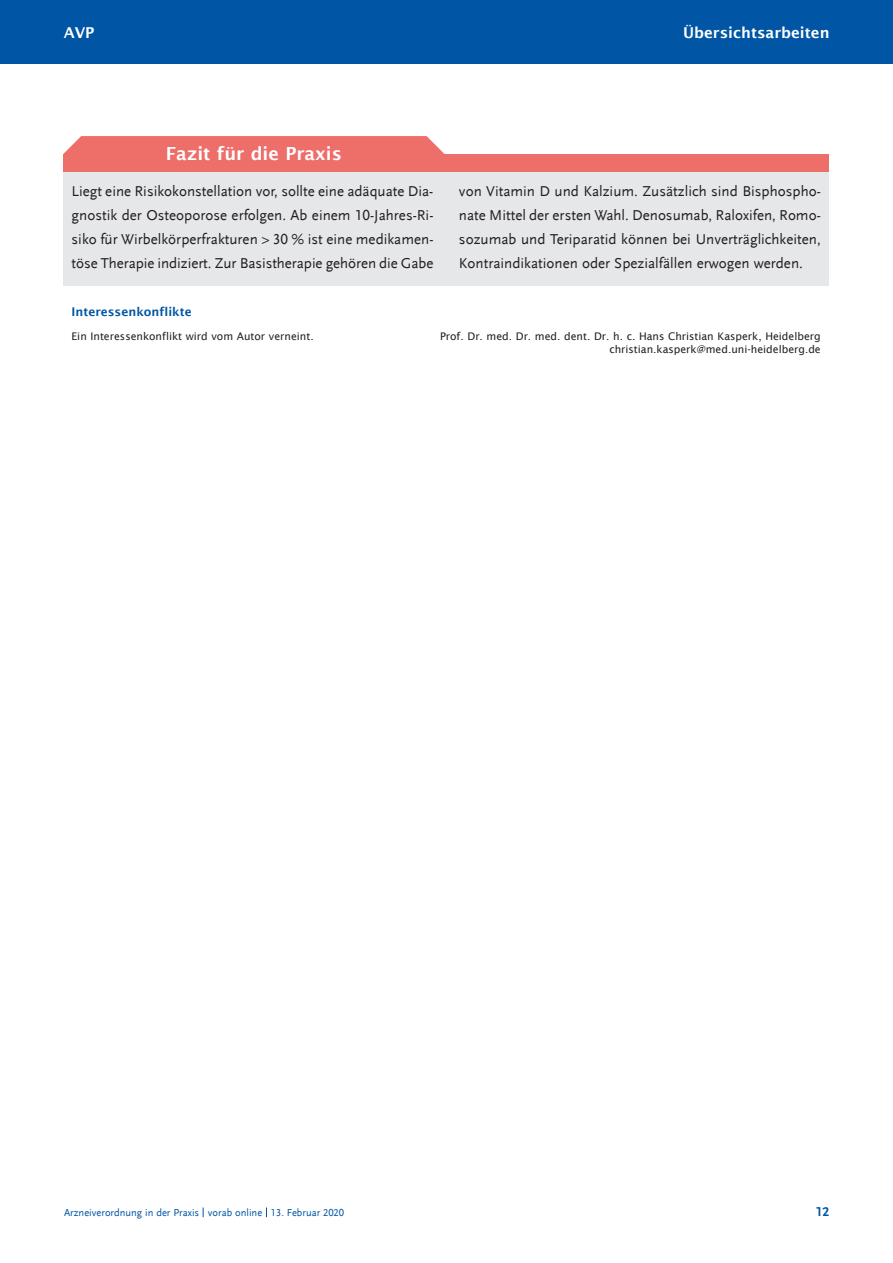
<style>
.page{position:relative;width:893px;height:1263px;background:#fff}
.page>*{position:absolute;margin:0;border:0;box-sizing:border-box;transform-origin:0 0}
.t1{font:600 18px "Lucida Sans";color:#fff}
.t2{font:15px/24px "Scala Sans LF";letter-spacing:-.005em;color:#231f20;text-align:justify}
.t3{font:600 15px "Lucida Sans";color:#fff}
.t4{font:700 13.5px "Scala Sans LF";color:#0155a5}
.t5{font:600 12px "Lucida Sans";color:#0155a5}
.t6{font:10.5px/12.6px "Lucida Sans";color:#231f20;text-align:right}
.t7{font:10.5px "Scala Sans LF";color:#0155a5}
</style>
<div class="page">
<div style="left:0;top:0;width:892px;height:64px;background:#0155a5"></div>
<div style="left:63px;top:154px;width:765px;height:18px;background:#ee6e69"></div>
<div style="left:63px;top:172px;width:766px;height:114px;background:#e6e7e9"></div>
<svg style="left:63px;top:136px;width:381px;height:18px;background:#ee7570"></svg>
<p class="t3" style="left:64px;top:24px;width:32px">AVP</p>
<p class="t3" style="left:683px;top:24px;width:148px">Übersichtsarbeiten</p>
<p class="t1" style="left:166px;top:143px;width:177px">Fazit für die Praxis</p>
<p class="t2" style="left:72px;top:179px;width:363px">Liegt eine Risikokonstellation vor, sollte eine adäquate Dia&shy;gnostik der Osteoporose erfolgen. Ab einem 10-Jahres-Ri&shy;siko für Wirbelkörperfrakturen &gt; 30 % ist eine medikamen&shy;töse Therapie indiziert. Zur Basistherapie gehören die Gabe</p>
<p class="t2" style="left:459px;top:179px;width:363px">von Vitamin D und Kalzium. Zusätzlich sind Bisphospho&shy;nate Mittel der ersten Wahl. Denosumab, Raloxifen, Ro mo - so zumab und Teriparatid können bei Unverträglichkeiten, Kontraindikationen oder Spezialfällen erwogen werden.</p>
<p class="t5" style="left:72px;top:304px;width:122px">Interessenkonflikte</p>
<p class="t6" style="left:72px;top:330px;width:244px">Ein Interessenkonflikt wird vom Autor verneint.</p>
<p class="t6" style="left:440px;top:330px;width:382px">Prof. Dr. med. Dr. med. dent. Dr. h. c. Hans Christian Kasperk, Heidelberg christian.kasperk@med.uni-heidelberg.de</p>
<p class="t7" style="left:64px;top:1207px;width:282px">Arzneiverordnung in der Praxis vorab online 13. Februar 2020</p>
<p class="t4" style="left:816px;top:1204px;width:15px">12</p>
</div>
